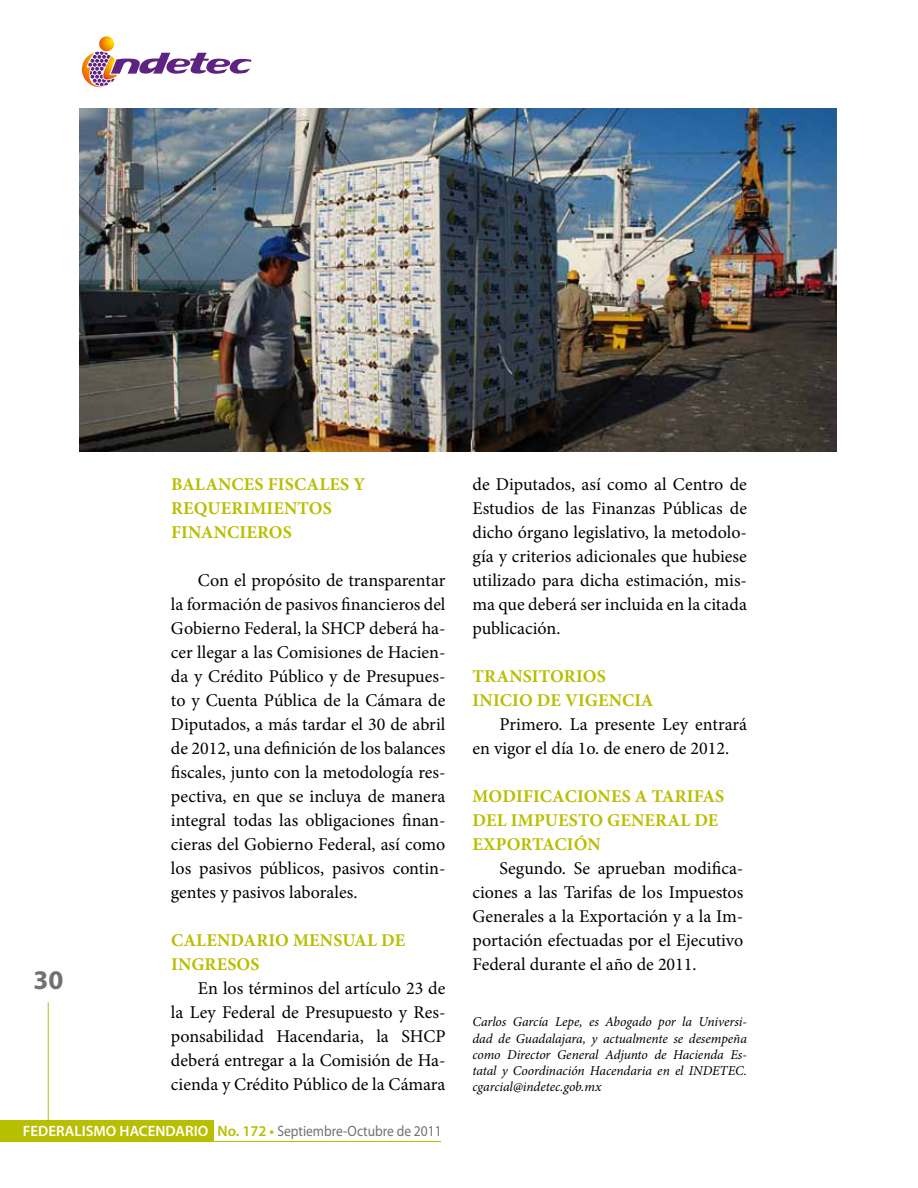
<style>
.page{position:relative;width:918px;height:1188px;background:#fff}
.page>*{position:absolute;margin:0;border:0;box-sizing:border-box;transform-origin:0 0}
.t1{font:700 27px "Myriad Pro";color:#707172}
.t2{font:18px/24px "Minion Pro";color:#000;text-align:justify}
.t3{font:700 18px/24px "Minion Pro";letter-spacing:.01em;color:#b8be00}
.t4{font:15px "Myriad Pro";color:#707172;scale:.9 1}
.t5{font:italic 13.5px/16.2px "Minion Pro";letter-spacing:-.005em;color:#000;text-align:justify}
.s1{font-weight:600;color:#fff}
.s2{font-weight:600;color:#b8be00}
</style>
<div class="page">
<div style="left:0;top:1121px;width:213px;height:21px;background:#b8be00"></div>
<hr style="left:0;top:1141px;width:441px;height:1px;background:#b8be00">
<hr style="left:48px;top:1002px;width:1px;height:119px;background:#b8be00">
<svg style="left:82px;top:36px;width:169px;height:52px"></svg>
<img style="left:79px;top:108px;width:758px;height:344px">
<h1 class="t1" style="left:33px;top:963px;width:31px">30</h1>
<p class="t3" style="left:171px;top:472px;width:13px">BALANCE</p>
<p class="t3" style="left:255px;top:472px;width:52px">S FISCALE</p>
<p class="t3" style="left:340px;top:472px;width:26px">S Y</p>
<p class="t3" style="left:171px;top:496px;width:84px">REQUERIMIEN</p>
<p class="t3" style="left:298px;top:496px;width:36px">TOS</p>
<p class="t3" style="left:171px;top:520px;width:12px">FINANCIE</p>
<p class="t3" style="left:257px;top:520px;width:36px">ROS</p>
<p class="t2" style="left:171px;top:568px;width:276px;text-indent:27px">Con el propósito de transparentar la formación de pasivos financieros del Gobierno Federal, la SHCP deberá ha&shy;cer llegar a las Comisiones de Hacien&shy;da y Crédito Público y de Presupues&shy;to y Cuenta Pública de la Cámara de Diputados, a más tardar el 30 de abril de 2012, una definición de los balances fiscales, junto con la metodología res&shy;pectiva, en que se incluya de manera integral todas las obligaciones finan&shy;cieras del Gobierno Federal, así como los pasivos públicos, pasivos contin&shy;gentes y pasivos laborales.</p>
<p class="t3" style="left:171px;top:928px;width:236px">CALENDARIO MENSUAL DE<br>INGRESOS</p>
<p class="t2" style="left:171px;top:976px;width:276px;text-indent:27px">En los términos del artículo 23 de la Ley Federal de Presupuesto y Res&shy;ponsabilidad Hacendaria, la SHCP deberá entregar a la Comisión de Ha&shy;cienda y Crédito Público de la Cámara</p>
<p class="t4" style="left:23px;top:1122px;width:467px"><span class="s1">FEDERALISMO HACENDARIO</span> <span class="s2">No. 172 •</span> Septiembre-Octubre de 2011</p>
<p class="t2" style="left:472px;top:472px;width:276px">de Diputados, así como al Centro de Estudios de las Finanzas Públicas de dicho órgano legislativo, la metodolo&shy;gía y criterios adicionales que hubiese utilizado para dicha estimación, mis&shy;ma que deberá ser incluida en la citada publicación.</p>
<p class="t3" style="left:473px;top:664px;width:135px">TRANSITORIOS<br>INICI</p>
<p class="t3" style="left:519px;top:688px;width:71px">O DE VIGENCIA</p>
<p class="t2" style="left:472px;top:712px;width:276px;text-indent:27px">Primero. La presente Ley entrará en vigor el día 1o. de enero de 2012.</p>
<p class="t3" style="left:473px;top:784px;width:41px">MODIFICACI</p>
<p class="t3" style="left:584px;top:784px;width:142px">ONES A TARIFAS</p>
<p class="t3" style="left:473px;top:808px;width:13px">DEL</p>
<p class="t3" style="left:511px;top:808px;width:122px">IMPUESTO GENE</p>
<p class="t3" style="left:655px;top:808px;width:52px">RAL DE</p>
<p class="t3" style="left:473px;top:832px;width:127px">EXPORTACI ÓN</p>
<p class="t2" style="left:472px;top:856px;width:272px;text-indent:27px">Segundo. Se aprueban modifica&shy;ciones a las Tarifas de los Impuestos Generales a la Exportación y a la Im&shy;portación efectuadas por el Ejecutivo Federal durante el año de 2011.</p>
<p class="t5" style="left:472px;top:1014px;width:276px">Carlos García Lepe, es Abogado por la Universi&shy;dad de Guadalajara, y actualmente se desempeña como Director General Adjunto de Hacienda Es&shy;tatal y Coordinación Hacendaria en el INDETEC. cgarcial@indetec.gob.mx</p>
</div>
